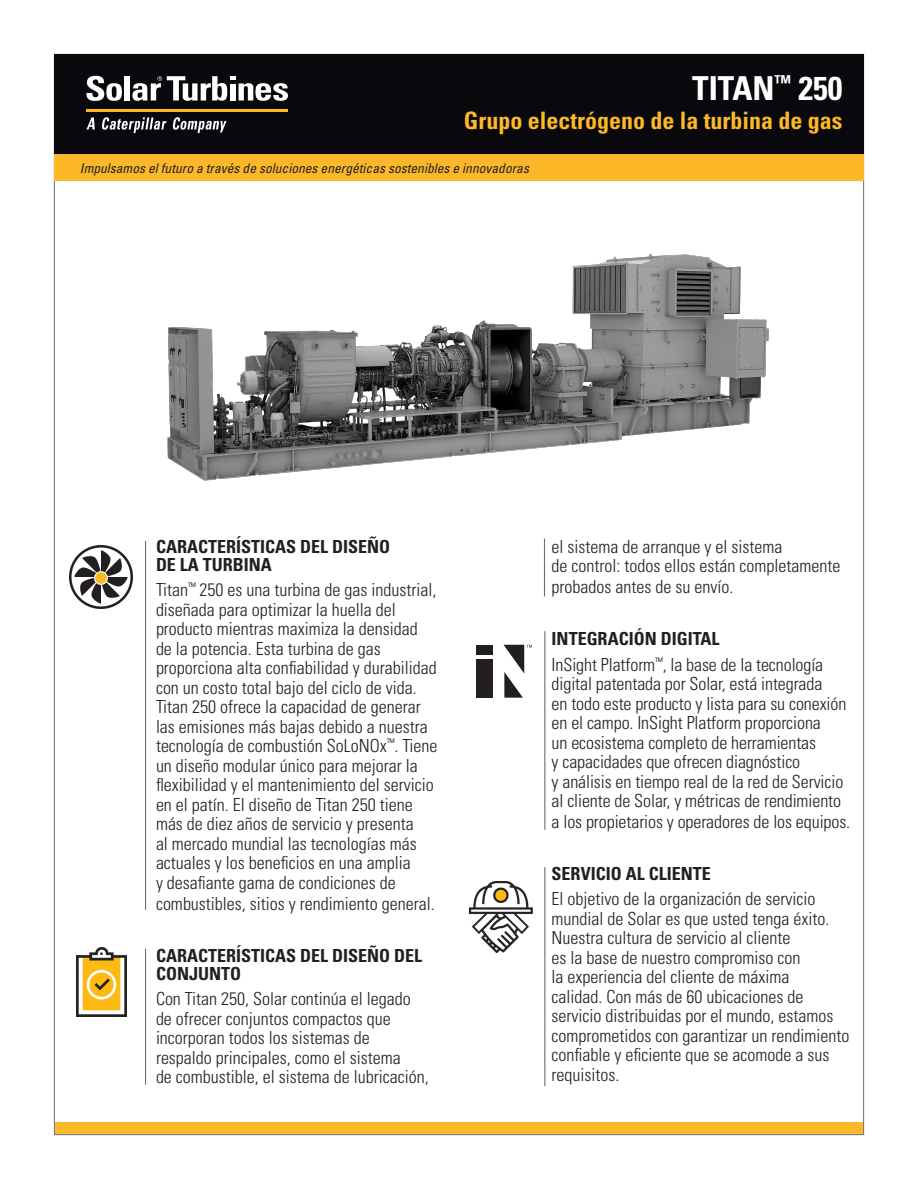
<style>
.page{position:relative;width:918px;height:1188px;background:#fff}
.page>*{position:absolute;margin:0;border:0;box-sizing:border-box;transform-origin:0 0}
.t1{font:700 condensed 33px "Univers LT Std";color:#fff}
.t2{font:700 condensed 24px "Univers LT Std";color:#fcb828}
.t3{font:300 condensed 18px/19.6px "Univers LT Std";color:#231f20}
.t4{font:700 condensed 18px/18px "Univers LT Std";color:#231f20}
.t5{font:italic condensed 13.5px "Univers LT Std";color:#231f20}
.s1{font-weight:700}
</style>
<div class="page">
<div style="left:55px;top:1122px;width:807px;height:12px;background:#fcb828"></div>
<div style="left:54px;top:54px;width:810px;height:101px;background:#08080d"></div>
<div style="left:54px;top:155px;width:810px;height:26px;background:#fcb828"></div>
<img style="left:167px;top:253px;width:602px;height:228px">
<svg style="left:86px;top:117px;width:9px;height:12px"></svg>
<svg style="left:172px;top:117px;width:54px;height:16px"></svg>
<svg style="left:102px;top:117px;width:64px;height:16px"></svg>
<hr style="left:86px;top:109px;width:202px;height:2px;background:#fcb729">
<svg style="left:86px;top:76px;width:202px;height:25px"></svg>
<img style="left:76px;top:947px;width:51px;height:69px">
<img style="left:69px;top:545px;width:64px;height:64px">
<div style="left:476px;top:645px;width:16px;height:10px;background:#231f20"></div>
<div style="left:476px;top:660px;width:16px;height:38px;background:#231f20"></div>
<svg style="left:503px;top:645px;width:29px;height:53px"></svg>
<img style="left:468px;top:881px;width:65px;height:72px">
<hr style="left:145px;top:541px;width:1px;height:369px;background:#6c6d70">
<hr style="left:544px;top:631px;width:1px;height:199px;background:#6c6d70">
<hr style="left:145px;top:949px;width:1px;height:136px;background:#6c6d70">
<hr style="left:544px;top:867px;width:1px;height:219px;background:#6c6d70">
<hr style="left:544px;top:539px;width:1px;height:57px;background:#6c6d70">
<h1 class="t1" style="left:692px;top:68px;width:152px">TITAN<sup>™</sup> 250</h1>
<h2 class="t2" style="left:464px;top:106px;width:380px">Grupo electrógeno de la turbina de gas</h2>
<p class="t5" style="left:80px;top:159px;width:451px">Impulsamos el futuro a través de soluciones energéticas sostenibles e innovadoras</p>
<p class="t4" style="left:156px;top:537px;width:236px">CARACTERÍSTICAS DEL DISEÑO<br>DE LA TURBINA</p>
<p class="t3" style="left:156px;top:580px;width:283px">Titan<sup>™</sup> 250 es una turbina de gas industrial, diseñada para optimizar la huella del producto mientras maximiza la densidad de la potencia. Esta turbina de gas proporciona alta confiabilidad y durabilidad con un costo total bajo del ciclo de vida.<br>Titan 250 ofrece la capacidad de generar las emisiones más bajas debido a nuestra tecnología de combustión SoLoNOx<sup>™</sup>. Tiene un diseño modular único para mejorar la flexibilidad y el mantenimiento del servicio en el patín. El diseño de Titan 250 tiene más de diez años de servicio y presenta<br>al mercado mundial las tecnologías más actuales y los beneficios en una amplia<br>y desafiante gama de condiciones de combustibles, sitios y rendimiento general.</p>
<p class="t4" style="left:156px;top:946px;width:268px">CARACTERÍSTICAS DEL DISEÑO DEL<br>CONJUNTO</p>
<p class="t3" style="left:156px;top:989px;width:274px">Con Titan 250, Solar continúa el legado de ofrecer conjuntos compactos que incorporan todos los sistemas de respaldo principales, como el sistema<br>de combustible, el sistema de lubricación,</p>
<p class="t3" style="left:552px;top:536px;width:290px;line-height:20.2px">el sistema de arranque y el sistema<br>de control: todos ellos están completamente probados antes de su envío.</p>
<p class="t3" style="left:552px;top:626px;width:273px;line-height:25.5px"><span class="s1">INTEGRACIÓN DIGITAL<br></span>InSight Platform<sup>™</sup>, la base de la tecnología</p>
<p class="t3" style="left:552px;top:674px;width:300px">digital patentada por Solar, está integrada<br>en todo este producto y lista para su conexión en el campo. InSight Platform proporciona<br>un ecosistema completo de herramientas<br>y capacidades que ofrecen diagnóstico<br>y análisis en tiempo real de la red de Servicio al cliente de Solar, y métricas de rendimiento a los propietarios y operadores de los equipos.</p>
<p class="t4" style="left:552px;top:864px;width:161px">SERVICIO AL CLIENTE</p>
<p class="t3" style="left:552px;top:889px;width:299px">El objetivo de la organización de servicio mundial de Solar es que usted tenga éxito.<br>Nuestra cultura de servicio al cliente<br>es la base de nuestro compromiso con<br>la experiencia del cliente de máxima<br>calidad. Con más de 60 ubicaciones de servicio distribuidas por el mundo, estamos comprometidos con garantizar un rendimiento confiable y eficiente que se acomode a sus requisitos.</p>
</div>
